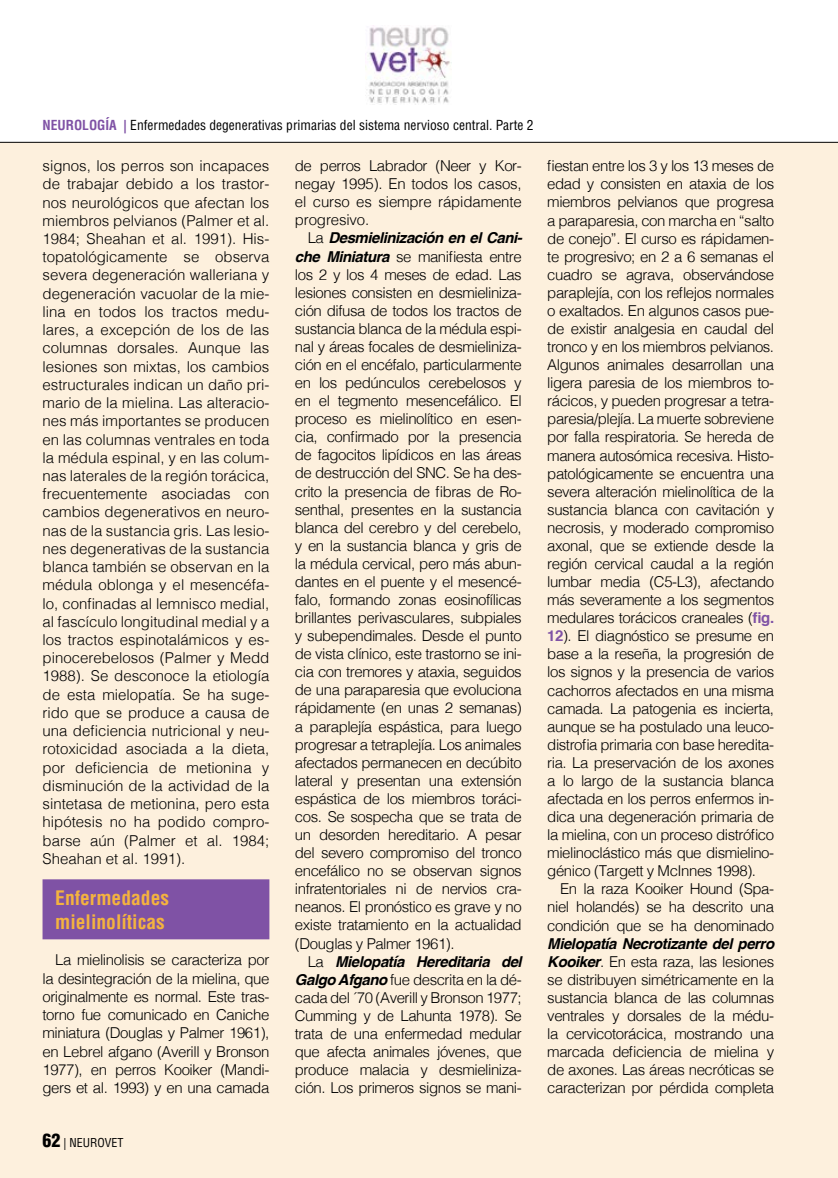
<style>
.page{position:relative;width:838px;height:1178px;background:#fff}
.page>*{position:absolute;margin:0;border:0;box-sizing:border-box;transform-origin:0 0}
.t1{font:700 condensed 19.5px/23.5px "Helvetica";color:#f4b33f}
.t2{font:300 15px/18.1px "Helvetica";letter-spacing:-.03em;color:#000;text-align:justify}
.t3{font:condensed 13.5px "Helvetica";color:#000}
.t4{font:condensed 12px "Helvetica";color:#000}
.s1{font-weight:700;color:#7f52a5}
.s2{font-weight:700;font-style:italic}
.s3{font-weight:900;font-size:18px}
</style>
<div class="page">
<div style="left:0;top:142px;width:838px;height:1036px;background:#fdf0dd"></div>
<img style="left:365px;top:27px;width:86px;height:78px">
<hr style="left:0;top:142px;width:838px;height:1px;background:#000">
<div style="left:43px;top:879px;width:226px;height:60px;background:#7f52a5"></div>
<p class="t3" style="left:43px;top:116px;width:492px"><span class="s1">NEUROLOGÍA |</span> Enfermedades degenerativas primarias del sistema nervioso central. Parte 2</p>
<p class="t2" style="left:43px;top:156px;width:228px">signos, los perros son incapaces de trabajar debido a los trastor&shy;nos neurológicos que afectan los miembros pelvianos (Palmer et al.<br>1984; Sheahan et al. 1991). His&shy;topatológicamente se observa severa degeneración walleriana y degeneración vacuolar de la mie&shy;lina en todos los tractos medu&shy;lares, a excepción de los de las columnas dorsales. Aunque las lesiones son mixtas, los cambios estructurales indican un daño pri&shy;mario de la mielina. Las alteracio&shy;nes más importantes se producen en las columnas ventrales en toda la médula espinal, y en las colum&shy;nas laterales de la región torácica, frecuentemente asociadas con cambios degenerativos en neuro&shy;nas de la sustancia gris. Las lesio&shy;nes degenerativas de la sustancia blanca también se observan en la médula oblonga y el mesencéfa&shy;lo, confinadas al lemnisco medial, al fascículo longitudinal medial y a los tractos espinotalámicos y es&shy;pinocerebelosos (Palmer y Medd 1988). Se desconoce la etiología de esta mielopatía. Se ha suge&shy;rido que se produce a causa de una deficiencia nutricional y neu&shy;rotoxicidad asociada a la dieta, por deficiencia de metionina y disminución de la actividad de la sintetasa de metionina, pero esta hipótesis no ha podido compro&shy;barse aún (Palmer et al. 1984; Sheahan et al. 1991).</p>
<h1 class="t1" style="left:55px;top:886px;width:115px">Enfermedades mielinolíticas</h1>
<p class="t2" style="left:43px;top:950px;width:228px;text-indent:13px">La mielinolisis se caracteriza por la desintegración de la mielina, que originalmente es normal. Este tras&shy;torno fue comunicado en Caniche miniatura (Douglas y Palmer 1961), en Lebrel afgano (Averill y Bronson 1977), en perros Kooiker (Mandi&shy;gers et al. 1993) y en una camada</p>
<p class="t2" style="left:295px;top:156px;width:228px">de perros Labrador (Neer y Kor&shy;negay 1995). En todos los casos, el curso es siempre rápidamente progresivo.</p>
<p class="t2" style="left:295px;top:228px;width:229px;text-indent:13px">La <span class="s2">Desmielinización en el Cani&shy;che Miniatura</span> se manifiesta entre los 2 y los 4 meses de edad. Las lesiones consisten en desmieliniza&shy;ción difusa de todos los tractos de sustancia blanca de la médula espi&shy;nal y áreas focales de desmieliniza&shy;ción en el encéfalo, particularmente en los pedúnculos cerebelosos y en el tegmento mesencefálico. El proceso es mielinolítico en esen&shy;cia, confirmado por la presencia de fagocitos lipídicos en las áreas de destrucción del SNC. Se ha des&shy;crito la presencia de fibras de Ro&shy;senthal, presentes en la sustancia blanca del cerebro y del cerebelo, y en la sustancia blanca y gris de la médula cervical, pero más abun&shy;dantes en el puente y el mesencé&shy;falo, formando zonas eosinofílicas brillantes perivasculares, subpiales y subependimales. Desde el punto de vista clínico, este trastorno se ini&shy;cia con tremores y ataxia, seguidos de una paraparesia que evoluciona rápidamente (en unas 2 semanas) a paraplejía espástica, para luego progresar a tetraplejía. Los animales afectados permanecen en decúbito lateral y presentan una extensión espástica de los miembros toráci&shy;cos. Se sospecha que se trata de un desorden hereditario. A pesar del severo compromiso del tronco encefálico no se observan signos infratentoriales ni de nervios cra&shy;neanos. El pronóstico es grave y no existe tratamiento en la actualidad (Douglas y Palmer 1961).</p>
<p class="t2" style="left:295px;top:951px;width:228px;text-indent:13px">La <span class="s2">Mielopatía Hereditaria del Galgo Afgano</span> fue descrita en la dé&shy;cada del ´70 (Averill y Bronson 1977; Cumming y de Lahunta 1978). Se trata de una enfermedad medular que afecta animales jóvenes, que produce malacia y desmieliniza&shy;ción. Los primeros signos se mani-</p>
<p class="t2" style="left:547px;top:156px;width:228px">fiestan entre los 3 y los 13 meses de edad y consisten en ataxia de los miembros pelvianos que progresa a paraparesia, con marcha en “salto de conejo”. El curso es rápidamen&shy;te progresivo; en 2 a 6 semanas el cuadro se agrava, observándose paraplejía, con los reflejos normales o exaltados. En algunos casos pue&shy;de existir analgesia en caudal del tronco y en los miembros pelvianos.<br>Algunos animales desarrollan una ligera paresia de los miembros to&shy;rácicos, y pueden progresar a tetra&shy;paresia/plejía. La muerte sobreviene por falla respiratoria. Se hereda de manera autosómica recesiva. Histo&shy;patológicamente se encuentra una severa alteración mielinolítica de la sustancia blanca con cavitación y necrosis, y moderado compromiso axonal, que se extiende desde la región cervical caudal a la región lumbar media (C5-L3), afectando más severamente a los segmentos medulares torácicos craneales (<span class="s1">fig.<br>12</span>). El diagnóstico se presume en base a la reseña, la progresión de los signos y la presencia de varios cachorros afectados en una misma camada. La patogenia es incierta, aunque se ha postulado una leuco&shy;distrofia primaria con base heredita&shy;ria. La preservación de los axones a lo largo de la sustancia blanca afectada en los perros enfermos in&shy;dica una degeneración primaria de la mielina, con un proceso distrófico mielinoclástico más que dismielino&shy;génico (Targett y McInnes 1998).</p>
<p class="t2" style="left:547px;top:879px;width:228px;text-indent:13px">En la raza Kooiker Hound (Spa&shy;niel holandés) se ha descrito una condición que se ha denominado</p>
<p class="t2" style="left:547px;top:933px;width:228px"><span class="s2">Mielopatía Necrotizante del perro Kooiker</span>. En esta raza, las lesiones se distribuyen simétricamente en la sustancia blanca de las columnas ventrales y dorsales de la médu&shy;la cervicotorácica, mostrando una marcada deficiencia de mielina y de axones. Las áreas necróticas se caracterizan por pérdida completa</p>
<p class="t4" style="left:43px;top:1135px;width:83px"><span class="s3">62</span> | NEUROVET</p>
</div>
